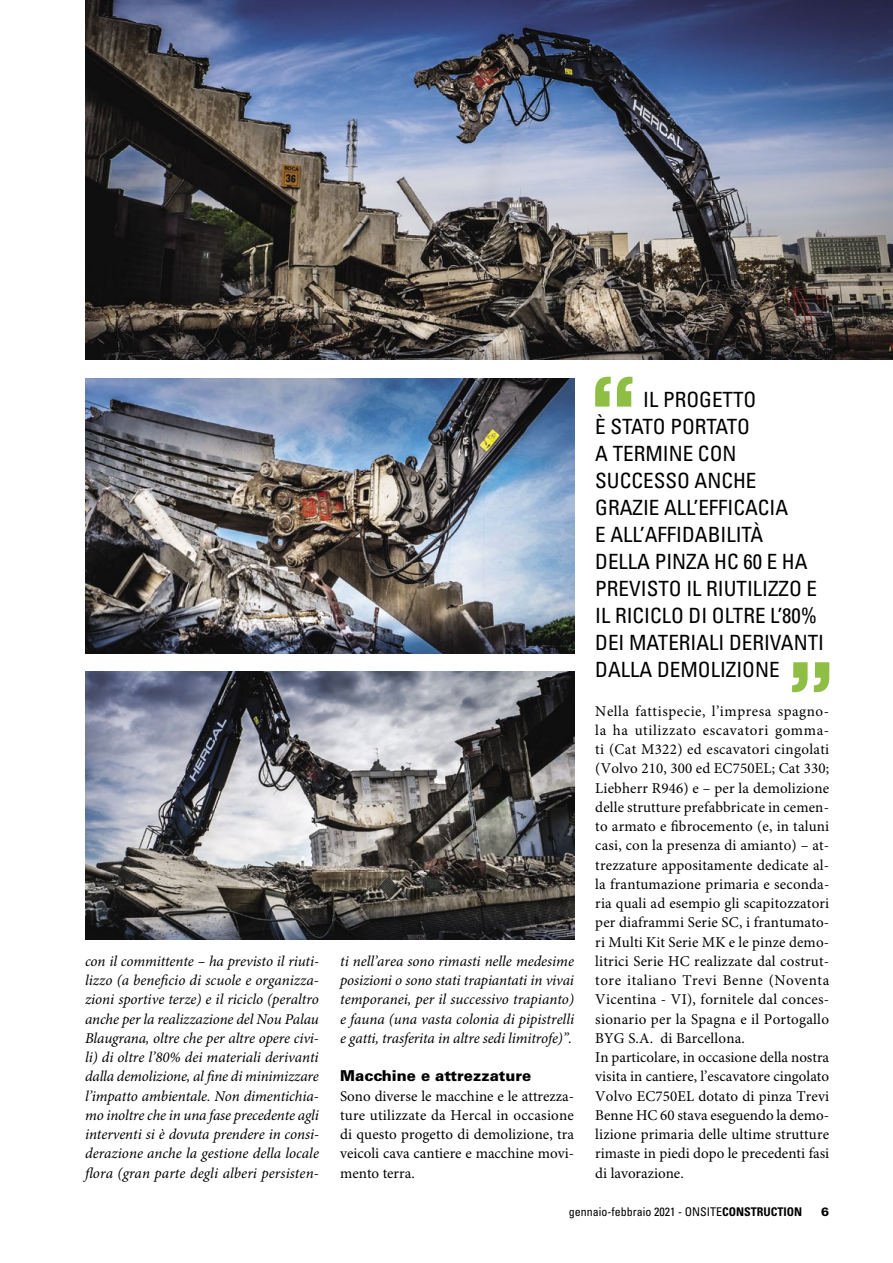
<style>
.page{position:relative;width:893px;height:1263px;background:#fff}
.page>*{position:absolute;margin:0;border:0;box-sizing:border-box;transform-origin:0 0}
.t1{font:700 128.25px "Eurostile";color:#8fbe45}
.t2{font:condensed 21px/27px "Univers LT Std";color:#000}
.t3{font:15px/19.2px "Minion Pro";letter-spacing:.01em;color:#000}
.t4{font:italic 15px/19.2px "Minion Pro";color:#000;text-align:justify}
.t5{font:900 15px "Univers LT Std";color:#000}
.t6{font:condensed 12px "Univers LT Std";color:#000}
.t7{font:900 12px "Univers LT Std";color:#000}
.s1{font-weight:700}
</style>
<div class="page">
<img style="left:85px;top:0;width:808px;height:359px">
<img style="left:85px;top:378px;width:489px;height:275px">
<img style="left:85px;top:672px;width:489px;height:268px">
<p class="t4" style="left:85px;top:952px;width:236px">con il committente – ha previsto il riuti&shy;lizzo (a beneficio di scuole e organizza&shy;zioni sportive terze) e il riciclo (peraltro anche per la realizzazione del Nou Palau Blaugrana, oltre che per altre opere civi&shy;li) di oltre l’80% dei materiali derivanti dalla demolizione, al fine di minimizzare l’impatto ambientale. Non dimentichia&shy;mo inoltre che in una fase precedente agli interventi si è dovuta prendere in consi&shy;derazione anche la gestione della locale flora (gran parte degli alberi persisten-</p>
<p class="t4" style="left:340px;top:952px;width:235px">ti nell’area sono rimasti nelle medesime posizioni o sono stati trapiantati in vivai temporanei, per il successivo trapianto) e fauna (una vasta colonia di pipistrelli e gatti, trasferita in altre sedi limitrofe)”.</p>
<p class="t5" style="left:340px;top:1066px;width:193px">Macchine e attrezzature</p>
<p class="t3" style="left:340px;top:1087px;width:235px;text-align:justify">Sono diverse le macchine e le attrezza&shy;ture utilizzate da Hercal in occasione di questo progetto di demolizione, tra veicoli cava cantiere e macchine movi&shy;mento terra.</p>
<h1 class="t1" style="left:590px;top:352px;width:50px">“</h1>
<h2 class="t2" style="left:595px;top:385px;width:230px;text-indent:48px">IL PROGETTO<br>È STATO PORTATO<br>A TERMINE CON<br>SUCCESSO ANCHE<br>GRAZIE ALL’EFFICACIA<br>E ALL’AFFIDABILITÀ<br>DELLA PINZA HC 60 E HA<br>PREVISTO IL RIUTILIZZO E<br>IL RICICLO DI OLTRE L’80%<br>DEI MATERIALI DERIVANTI<br>DALLA DEMOLIZIONE</h2>
<h1 class="t1" style="left:834px;top:717px;width:50px;rotate:-180deg">“</h1>
<p class="t3" style="left:595px;top:702px;width:236px">Nella fattispecie, l’impresa spagno&shy;la ha utilizzato escavatori gomma&shy;ti (Cat M322) ed escavatori cingolati (Volvo 210, 300 ed EC750EL; Cat 330; Liebherr R946) e – per la demolizione delle strutture prefabbricate in cemen&shy;to armato e fibrocemento (e, in taluni casi, con la presenza di amianto) – at&shy;trezzature appositamente dedicate al&shy;la frantumazione primaria e seconda&shy;ria quali ad esempio gli scapitozzatori per diaframmi Serie SC, i frantumato&shy;ri Multi Kit Serie MK e le pinze demo&shy;litrici Serie HC realizzate dal costrut&shy;tore italiano Trevi Benne (Noventa Vicentina - VI), fornitele dal conces&shy;sionario per la Spagna e il Portogallo BYG S.A. di Barcellona.<br>In particolare, in occasione della nostra visita in cantiere, l’escavatore cingolato Volvo EC750EL dotato di pinza Trevi Benne HC 60 stava eseguendo la demo&shy;lizione primaria delle ultime strutture rimaste in piedi dopo le precedenti fasi di lavorazione.</p>
<p class="t6" style="left:569px;top:1204px;width:235px">gennaio-febbraio 2021 - ONSITE<span class="s1">CONSTRUCTION</span></p>
<p class="t7" style="left:821px;top:1204px;width:10px">6</p>
</div>
